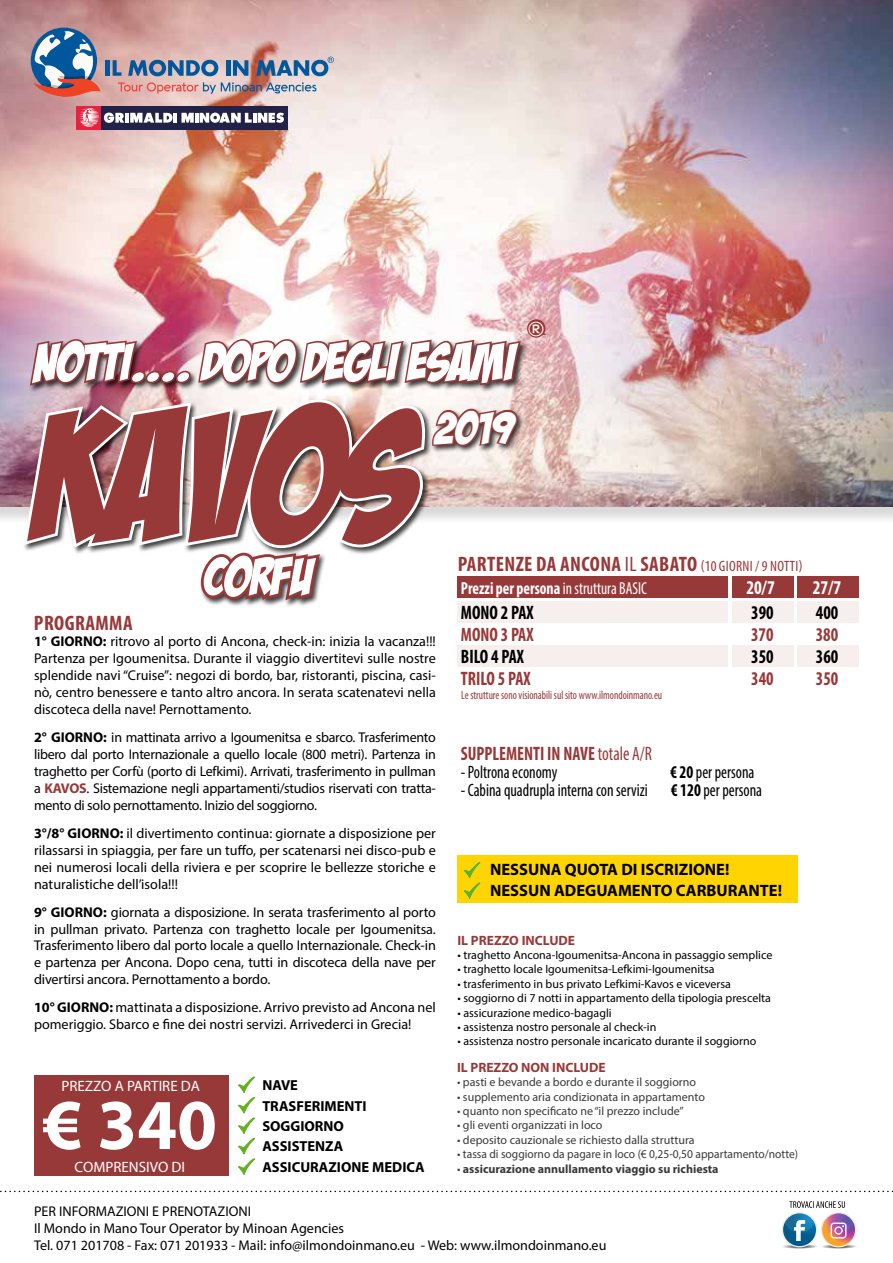
<style>
.page{position:relative;width:893px;height:1263px;background:#fff}
.page>*{position:absolute;margin:0;border:0;box-sizing:border-box;transform-origin:0 0}
.t1{font:181.65px "Bada Boom BB";color:#983939}
.t2{font:700 72px "Myriad Pro";color:#fff}
.t3{font:52.5px "Bada Boom BB";color:#fff}
.t4{font:43.5px "Bada Boom BB";color:#fff}
.t5{font:29.25px "Hurry Up";color:#fff}
.t6{font:700 condensed 21px "Myriad Pro";letter-spacing:.02em;color:#983939}
.t7{font:700 condensed 19.5px "Myriad Pro";color:#983939;scale:.9 1}
.t8{font:700 condensed 19.5px "Myriad Pro";color:#000;scale:.9 1}
.t9{font:700 condensed 19.5px "Myriad Pro";color:#fff;scale:.93 1}
.t10{font:condensed 18px "Myriad Pro";color:#000;scale:.9 1}
.t11{font:700 condensed 17.4px "Myriad Pro";color:#fff;scale:.9 1}
.t12{font:700 16.5px/21px "Myriad Pro";color:#000}
.t13{font:15px "Myriad Pro";color:#fff}
.t14{font:700 14.55px/20.4px "Myriad Pro";color:#000}
.t15{font:14.1px/17px "Myriad Pro";color:#000;text-align:justify}
.t16{font:700 13.5px "Myriad Pro";color:#983939}
.t17{font:12px "Myriad Pro";color:#000}
.t18{font:12px "Myriad Pro";color:#3a3a39}
.t19{font:condensed 12px "Myriad Pro";color:#983939;scale:.9 1}
.t20{font:700 12px "Myriad Pro";color:#3a3a39}
.s1{font-weight:400}
.s2{font-weight:400;font-size:15px}
.s3{font-weight:700}
.s4{font-weight:700;color:#983939}
</style>
<div class="page">
<div style="left:34px;top:1075px;width:194px;height:101px;background:#983939"></div>
<img style="left:0;top:0;width:893px;height:506px">
<div style="left:457px;top:577px;width:271px;height:21px;background:#983939"></div>
<div style="left:732px;top:577px;width:61px;height:21px;background:#983939"></div>
<div style="left:798px;top:577px;width:61px;height:21px;background:#983939"></div>
<div style="left:457px;top:601px;width:271px;height:22px;background:#f7efee"></div>
<div style="left:457px;top:645px;width:271px;height:21px;background:#f7efee"></div>
<div style="left:732px;top:601px;width:61px;height:22px;background:#f7efee"></div>
<div style="left:798px;top:601px;width:61px;height:22px;background:#f7efee"></div>
<div style="left:732px;top:645px;width:61px;height:21px;background:#f7efee"></div>
<div style="left:798px;top:645px;width:61px;height:21px;background:#f7efee"></div>
<svg style="left:819px;top:1243px;width:39px;height:6px"></svg>
<div style="left:821px;top:1212px;width:35px;height:35px;background:#ebebeb;border-radius:50%"></div>
<svg style="left:780px;top:1243px;width:39px;height:6px"></svg>
<svg style="left:782px;top:1212px;width:35px;height:35px"></svg>
<svg style="left:783px;top:1201px;width:72px;height:45px"></svg>
<div style="left:199px;top:551px;width:128px;height:57px;background:#000;opacity:.75"></div>
<img style="left:20px;top:0;width:535px;height:605px">
<div style="left:457px;top:855px;width:341px;height:47px;background:#ffd400"></div>
<svg style="left:463px;top:861px;width:18px;height:38px"></svg>
<svg style="left:238px;top:1076px;width:17px;height:99px"></svg>
<svg style="left:0;top:1191px;width:893px;height:1px"></svg>
<h3 class="t5" style="left:527px;top:313px;width:19px">®</h3>
<h3 class="t3" style="left:34px;top:334px;width:483px">NOTTI.... DOPO DEGLI ESAMI</h3>
<h3 class="t4" style="left:436px;top:405px;width:80px">2019</h3>
<h1 class="t1" style="left:35px;top:381px;width:389px">KAVOS</h1>
<h3 class="t3" style="left:205px;top:549px;width:110px">CORFU</h3>
<h3 class="t6" style="left:458px;top:551px;width:346px">PARTENZE DA ANCONA <span class="s1">IL</span> SABATO <span class="s2">(10 GIORNI / 9 NOTTI)</span></h3>
<p class="t11" style="left:461px;top:577px;width:208px">Prezzi per persona <span class="s1">in struttura BASIC</span></p>
<h3 class="t9" style="left:746px;top:575px;width:32px">20/7</h3>
<h3 class="t9" style="left:813px;top:575px;width:32px">27/7</h3>
<h3 class="t8" style="left:461px;top:600px;width:82px">MONO 2 PAX</h3>
<h3 class="t8" style="left:751px;top:600px;width:26px">390</h3>
<h3 class="t8" style="left:816px;top:600px;width:26px">400</h3>
<h3 class="t8" style="left:461px;top:644px;width:72px">BILO 4 PAX</h3>
<h3 class="t8" style="left:751px;top:644px;width:26px">350</h3>
<h3 class="t8" style="left:816px;top:644px;width:26px">360</h3>
<h3 class="t6" style="left:34px;top:610px;width:100px">PROGRAMMA</h3>
<h3 class="t7" style="left:461px;top:622px;width:82px">MONO 3 PAX</h3>
<h3 class="t7" style="left:751px;top:622px;width:26px">370</h3>
<h3 class="t7" style="left:816px;top:622px;width:26px">380</h3>
<h3 class="t7" style="left:461px;top:666px;width:79px">TRILO 5 PAX</h3>
<h3 class="t7" style="left:751px;top:666px;width:26px">340</h3>
<h3 class="t7" style="left:816px;top:666px;width:26px">350</h3>
<p class="t15" style="left:34px;top:633px;width:403px"><span class="s3">1° GIORNO:</span> ritrovo al porto di Ancona, check-in: inizia la vacanza!!!<br>Partenza per Igoumenitsa. Durante il viaggio divertitevi sulle nostre splendide navi “Cruise”: negozi di bordo, bar, ristoranti, piscina, casi&shy;nò, centro benessere e tanto altro ancora. In serata scatenatevi nella discoteca della nave! Pernottamento.</p>
<p class="t15" style="left:34px;top:728px;width:403px"><span class="s3">2° GIORNO:</span> in mattinata arrivo a Igoumenitsa e sbarco. Trasferimento libero dal porto Internazionale a quello locale (800 metri). Partenza in traghetto per Corfù (porto di Lefkimi). Arrivati, trasferimento in pullman a <span class="s4">KAVOS</span>. Sistemazione negli appartamenti/studios riservati con tratta&shy;mento di solo pernottamento. Inizio del soggiorno.</p>
<p class="t15" style="left:34px;top:824px;width:403px"><span class="s3">3°/8° GIORNO:</span> il divertimento continua: giornate a disposizione per rilassarsi in spiaggia, per fare un tuffo, per scatenarsi nei disco-pub e nei numerosi locali della riviera e per scoprire le bellezze storiche e naturalistiche dell’isola!!!</p>
<p class="t15" style="left:34px;top:903px;width:403px"><span class="s3">9° GIORNO:</span> giornata a disposizione. In serata trasferimento al porto in pullman privato. Partenza con traghetto locale per Igoumenitsa.<br>Trasferimento libero dal porto locale a quello Internazionale. Check-in e partenza per Ancona. Dopo cena, tutti in discoteca della nave per divertirsi ancora. Pernottamento a bordo.</p>
<p class="t15" style="left:34px;top:999px;width:403px"><span class="s3">10° GIORNO:</span> mattinata a disposizione. Arrivo previsto ad Ancona nel pomeriggio. Sbarco e fine dei nostri servizi. Arrivederci in Grecia!</p>
<p class="t19" style="left:461px;top:688px;width:225px">Le strutture sono visionabili sul sito www.ilmondoinmano.eu</p>
<h3 class="t7" style="left:461px;top:741px;width:214px">SUPPLEMENTI IN NAVE <span class="s1">totale A/R</span></h3>
<p class="t10" style="left:461px;top:761px;width:109px">- Poltrona economy</p>
<p class="t10" style="left:670px;top:761px;width:95px"><span class="s3">€ 20</span> per persona</p>
<p class="t10" style="left:461px;top:779px;width:209px">- Cabina quadrupla interna con servizi</p>
<p class="t10" style="left:671px;top:779px;width:103px"><span class="s3">€ 120</span> per persona</p>
<p class="t12" style="left:490px;top:859px;width:294px">NESSUNA QUOTA DI ISCRIZIONE!<br>NESSUN ADEGUAMENTO CARBURANTE!</p>
<p class="t16" style="left:457px;top:931px;width:119px">IL PREZZO INCLUDE</p>
<p class="t17" style="left:457px;top:948px;width:316px">• traghetto Ancona-Igoumenitsa-Ancona in passaggio semplice</p>
<p class="t17" style="left:457px;top:962px;width:259px">• traghetto locale Igoumenitsa-Lefkimi-Igoumenitsa</p>
<p class="t17" style="left:457px;top:976px;width:275px">• trasferimento in bus privato Lefkimi-Kavos e viceversa</p>
<p class="t17" style="left:457px;top:991px;width:315px">• soggiorno di 7 notti in appartamento della tipologia prescelta</p>
<p class="t17" style="left:457px;top:1005px;width:156px">• assicurazione medico-bagagli</p>
<p class="t17" style="left:457px;top:1020px;width:200px">• assistenza nostro personale al check-in</p>
<p class="t17" style="left:457px;top:1034px;width:300px">• assistenza nostro personale incaricato durante il soggiorno</p>
<p class="t16" style="left:457px;top:1058px;width:150px">IL PREZZO NON INCLUDE</p>
<p class="t18" style="left:457px;top:1075px;width:241px">• pasti e bevande a bordo e durante il soggiorno</p>
<p class="t18" style="left:457px;top:1089px;width:250px">• supplemento aria condizionata in appartamento</p>
<p class="t18" style="left:457px;top:1103px;width:228px">• quanto non specificato ne “il prezzo include”</p>
<p class="t18" style="left:457px;top:1118px;width:147px">• gli eventi organizzati in loco</p>
<p class="t18" style="left:457px;top:1132px;width:239px">• deposito cauzionale se richiesto dalla struttura</p>
<p class="t18" style="left:457px;top:1147px;width:343px">• tassa di soggiorno da pagare in loco (€ 0,25-0,50 appartamento/notte)</p>
<p class="t20" style="left:457px;top:1161px;width:263px"><span class="s1">•</span> assicurazione annullamento viaggio su richiesta</p>
<p class="t15" style="left:34px;top:1203px;width:574px;text-align:left">PER INFORMAZIONI E PRENOTAZIONI<br>Il Mondo in Mano Tour Operator by Minoan Agencies<br>Tel. 071 201708 - Fax: 071 201933 - Mail: info@ilmondoinmano.eu - Web: www.ilmondoinmano.eu</p>
<p class="t13" style="left:62px;top:1076px;width:140px">PREZZO A PARTIRE DA</p>
<p class="t14" style="left:262px;top:1074px;width:164px">NAVE<br>TRASFERIMENTI<br>SOGGIORNO<br>ASSISTENZA<br>ASSICURAZIONE MEDICA</p>
<h2 class="t2" style="left:43px;top:1078px;width:176px">€ 340</h2>
<p class="t13" style="left:75px;top:1157px;width:112px">COMPRENSIVO DI</p>
</div>
